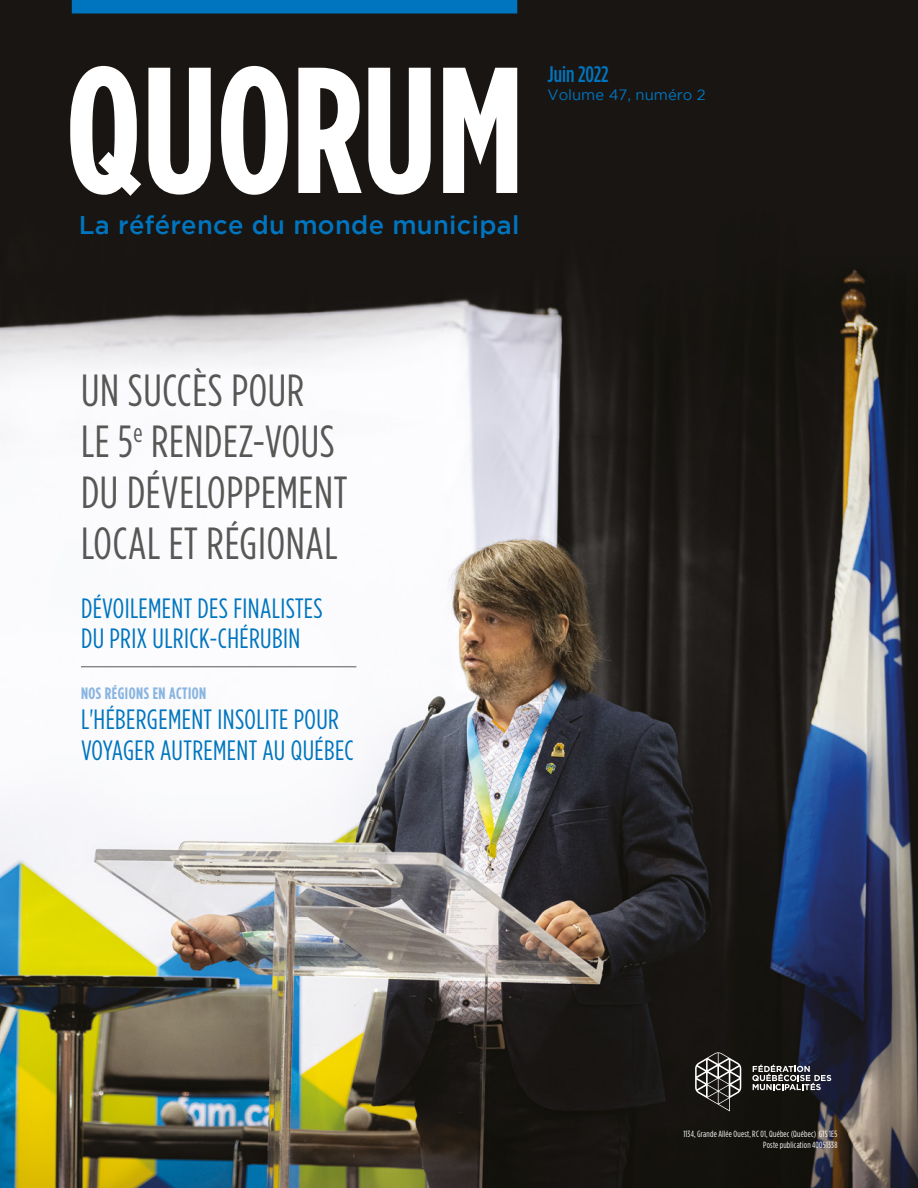
<style>
.page{position:relative;width:918px;height:1188px;background:#fff}
.page>*{position:absolute;margin:0;border:0;box-sizing:border-box;transform-origin:0 0}
.t1{font:700 178.95px "Gotham Condensed";color:#fff}
.TITRE{font:45px/51px "Gotham Condensed";letter-spacing:.015em;color:#575756}
.TITRE-2{font:27.9px/30.5px "Gotham Condensed";letter-spacing:.015em;color:#0075bf}
.t2{font:500 25.5px "Gotham";letter-spacing:.01em;color:#0075bf}
.t3{font:500 22.5px "Gotham Condensed";color:#0075bf}
.TITRE-3{font:700 16.5px "Gotham Condensed";letter-spacing:.03em;color:#8ab5e1}
.t4{font:15px "Gotham";color:#0075bf}
.t5{font:9px "Gotham Condensed";letter-spacing:.025em;color:#fff}
</style>
<div class="page">
<img style="left:0;top:0;width:918px;height:1188px">
<div style="left:72px;top:0;width:445px;height:14px;background:#0075bf"></div>
<hr style="left:81px;top:666px;width:275px;height:1px;background:#575756">
<svg style="left:752px;top:1064px;width:79px;height:26px;background:#5e5e62"></svg>
<svg style="left:695px;top:1052px;width:46px;height:59px;background:#4f4d4a"></svg>
<p class="t1" style="left:66px;top:25px;width:459px">QUORUM</p>
<p class="t2" style="left:79px;top:211px;width:442px">La référence du monde municipal</p>
<p class="t3" style="left:548px;top:61px;width:63px">Juin 2022</p>
<p class="t4" style="left:548px;top:86px;width:160px">Volume 47, numéro 2</p>
<p class="TITRE" style="left:81px;top:364px;width:268px">UN SUCCÈS POUR<br>LE 5<sup>e</sup> RENDEZ-VOUS<br>DU DÉVELOPPEMENT<br>LOCAL ET RÉGIONAL</p>
<p class="TITRE-2" style="left:81px;top:592px;width:243px">DÉVOILEMENT DES FINALISTES<br>DU PRIX ULRICK-CHÉRUBIN</p>
<p class="TITRE-3" style="left:81px;top:683px;width:127px">NOS RÉGIONS EN ACTION</p>
<p class="TITRE-2" style="left:81px;top:704px;width:274px">L'HÉBERGEMENT INSOLITE POUR<br>VOYAGER AUTREMENT AU QUÉBEC</p>
<p class="t5" style="left:683px;top:1129px;width:156px">1134, Grande Allée Ouest, RC 01, Québec (Québec) G1S 1E5</p>
<p class="t5" style="left:763px;top:1139px;width:76px">Poste publication 40051338</p>
</div>
